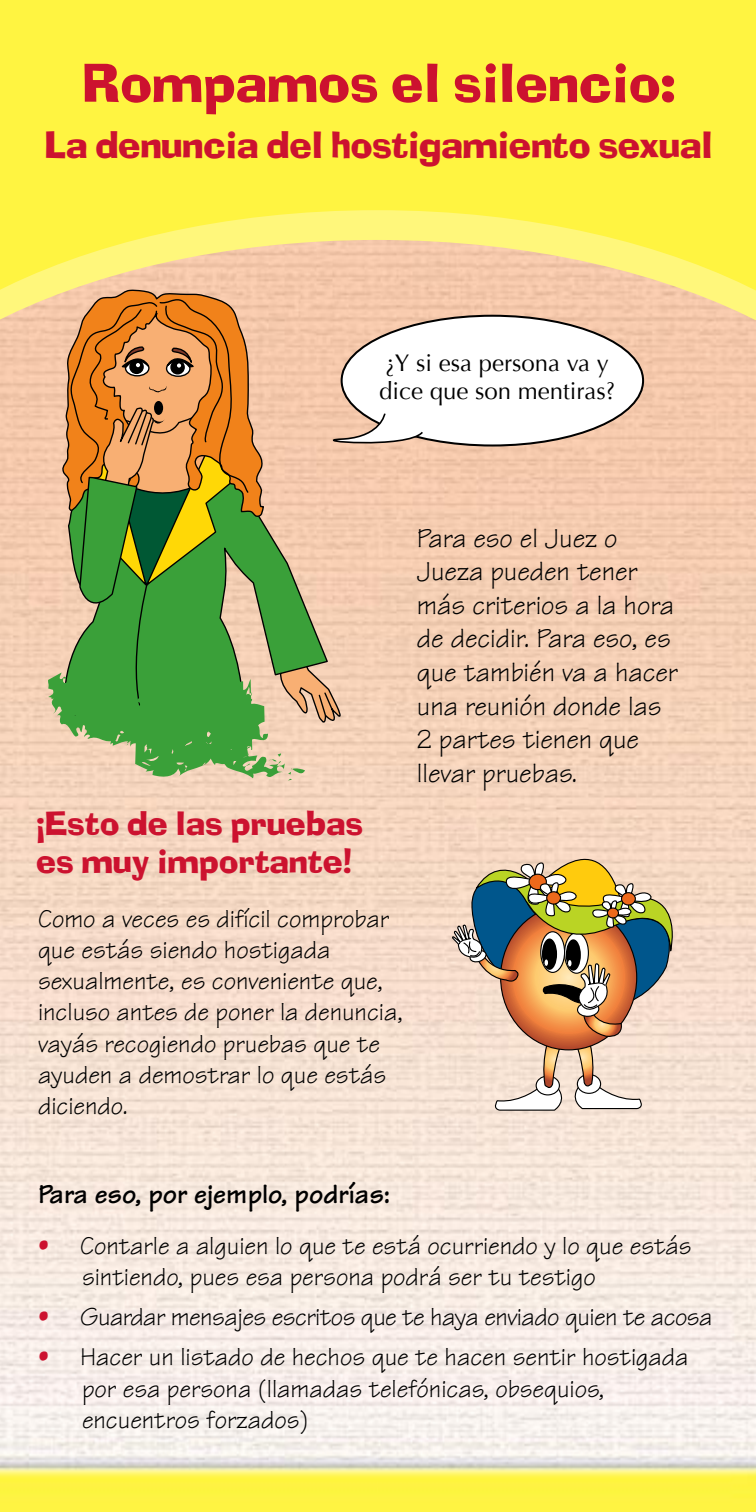
<style>
.page{position:relative;width:756px;height:1512px;background:#fff}
.page>*{position:absolute;margin:0;border:0;box-sizing:border-box;transform-origin:0 0}
.TIT1{font:52px "Ad Lib Font";color:#cc122f}
.TIT1-2{font:36px "Ad Lib Font";letter-spacing:-.01em;color:#cc122f}
.TIT2{font:32px/38px "Ad Lib Font";color:#cc122f}
.t1{font:28px/33.6px "Tekton";color:#000}
.TIT3{font:700 28px "Tekton";color:#000}
.FLOTA{font:26px/31.2px "Tekton";color:#000}
.BODY{font:26px/31.2px "Tekton";color:#000}
.FLOTA-2{font:26px "Tekton";letter-spacing:-.02em;color:#000}
.t2{font:24px/28px "Optima";color:#000}
.s1{font-size:28px;color:#cc122f}
</style>
<div class="page">
<img style="left:0;top:537px;width:756px;height:975px">
<div style="left:0;top:507px;width:756px;height:30px;background:#f4cbaf"></div>
<svg style="left:0;top:0;width:756px;height:507px;fill:#fff441"></svg>
<div style="left:342px;top:316px;width:301px;height:130px;background:#fff;border-radius:50%"></div>
<svg style="left:47px;top:290px;width:378px;height:523px"></svg>
<svg style="left:451px;top:810px;width:237px;height:301px"></svg>
<p class="TIT1" style="left:82px;top:52px;width:595px">Rompamos el silencio:</p>
<p class="TIT1-2" style="left:45px;top:124px;width:670px">La denuncia del hostigamiento sexual</p>
<p class="t2" style="left:379px;top:349px;width:237px">¿Y si esa persona va y dice que son mentiras?</p>
<p class="TIT2" style="left:36px;top:804px;width:329px">¡Esto de las pruebas es muy importante!</p>
<p class="BODY" style="left:38px;top:903px;width:366px">Como a veces es difícil comprobar que estás siendo hostigada sexualmente, es conveniente que, incluso antes de poner la denuncia, vayás recogiendo pruebas que te ayuden a demostrar lo que estás diciendo.</p>
<p class="t1" style="left:417px;top:521px;width:263px">Para eso el Juez o<br>Jueza pueden tener más criterios a la hora de decidir. Para eso, es que también va a hacer una reunión donde las<br>2 partes tienen que llevar pruebas.</p>
<p class="TIT3" style="left:38px;top:1177px;width:354px">Para eso, por ejemplo, podrías:</p>
<p class="FLOTA" style="left:82px;top:1230px;width:611px;text-indent:-44px"><span class="s1">•</span> Contarle a alguien lo que te está ocurriendo y lo que estás sintiendo, pues esa persona podrá ser tu testigo</p>
<p class="FLOTA-2" style="left:38px;top:1301px;width:676px"><span class="s1">•</span> Guardar mensajes escritos que te haya enviado quien te acosa</p>
<p class="FLOTA" style="left:82px;top:1342px;width:608px;text-indent:-44px"><span class="s1">•</span> Hacer un listado de hechos que te hacen sentir hostigada por esa persona (llamadas telefónicas, obsequios, encuentros forzados)</p>
</div>
